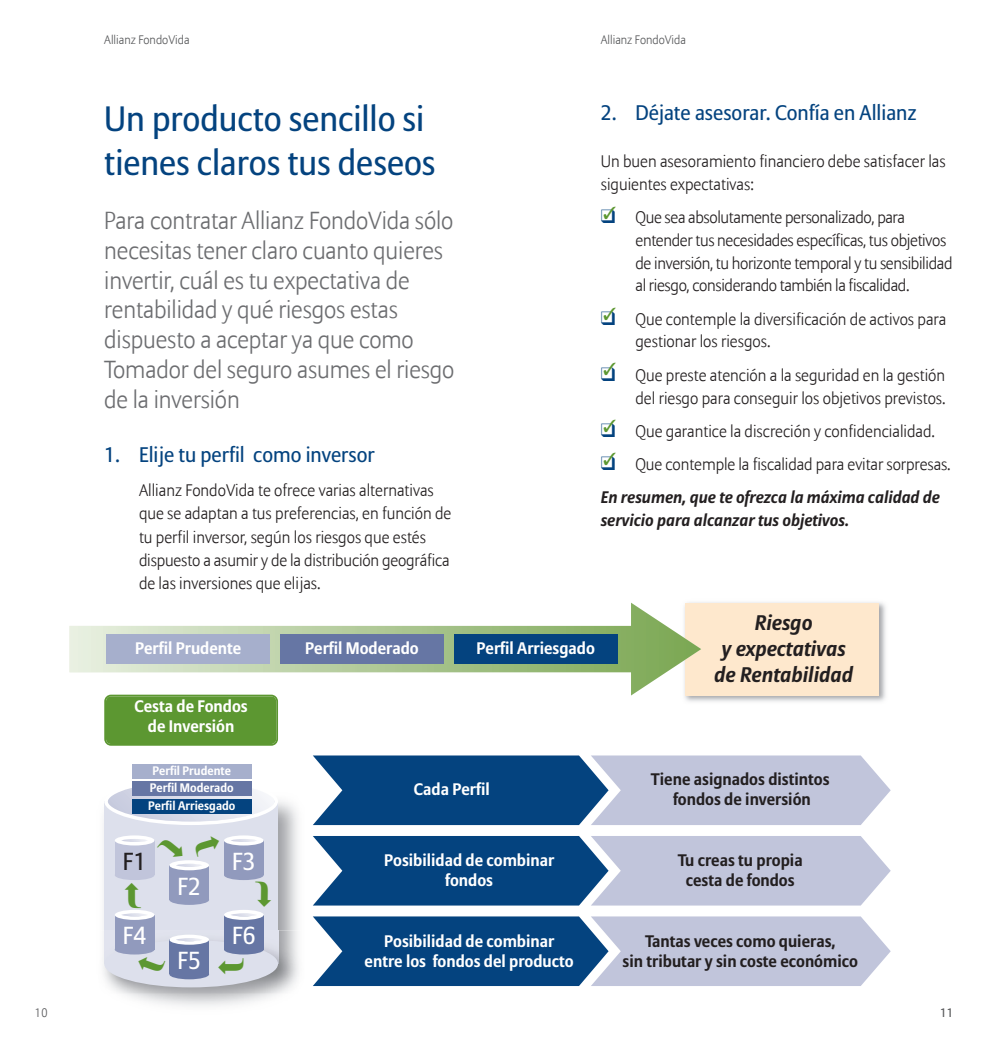
<style>
.page{position:relative;width:993px;height:1042px;background:#fff}
.page>*{position:absolute;margin:0;border:0;box-sizing:border-box;transform-origin:0 0}
.t1{font:35px/43.8px "Allianz Sans";color:#04437f}
.t2{font:300 24.5px/29.8px "Allianz Sans";letter-spacing:-.005em;color:#6c6d70}
.t3{font:24.5px "Allianz Sans";color:#fff}
.t4{font:24.5px "Allianz Sans";color:#231f20}
.t5{font:21px "Allianz Sans";color:#04437f}
.t6{font:italic 700 21px/26.2px "Allianz Sans";color:#231f20;text-align:center}
.t7{font:300 16.62px/23.3px "Allianz Sans";color:#231f20}
.t8{font:300 16.62px/22.8px "Allianz Sans";letter-spacing:-.02em;color:#231f20}
.t9{font:700 16.62px/19.2px "Allianz Sans";color:#fff;text-align:center}
.t10{font:700 16.62px/19.9px "Allianz Sans";color:#231f20;text-align:center}
.t11{font:italic 700 16.62px "Allianz Sans";color:#231f20}
.t12{font:700 12.25px "Allianz Sans";color:#fff}
.t13{font:300 12.25px "Allianz Sans";color:#57585a}
.t14{font:12.25px "Allianz Sans";color:#57585a}
.s1{color:#04437f}
.s2{font-weight:700;font-style:italic}
</style>
<div class="page">
<img style="left:684px;top:602px;width:202px;height:100px">
<div style="left:685px;top:603px;width:193px;height:92px;background:#fee8cd"></div>
<svg style="left:69px;top:603px;width:632px;height:92px"></svg>
<div style="left:106px;top:634px;width:164px;height:30px;background:#a6afcc"></div>
<div style="left:280px;top:634px;width:164px;height:30px;background:#6676a4"></div>
<div style="left:453px;top:634px;width:164px;height:30px;background:#04437f"></div>
<svg style="left:313px;top:755px;width:577px;height:70px;background:#6f8db3"></svg>
<svg style="left:313px;top:836px;width:577px;height:69px;background:#6e8db3"></svg>
<svg style="left:313px;top:916px;width:577px;height:70px;background:#6f8db3"></svg>
<div style="left:104px;top:801px;width:174px;height:162px;background:#dde0ec"></div>
<svg style="left:104px;top:778px;width:174px;height:47px"></svg>
<img style="left:100px;top:930px;width:202px;height:76px">
<img style="left:104px;top:930px;width:174px;height:31px">
<div style="left:104px;top:940px;width:174px;height:47px;background:#dde0ec;border-radius:50%"></div>
<svg style="left:104px;top:694px;width:174px;height:52px;background:#619a37"></svg>
<div style="left:115px;top:870px;width:39px;height:10px;background:#c1c5db;border-radius:50%"></div>
<div style="left:115px;top:840px;width:39px;height:35px;background:#c1c5db"></div>
<div style="left:169px;top:895px;width:40px;height:10px;background:#919abd;border-radius:50%"></div>
<div style="left:169px;top:865px;width:40px;height:35px;background:#919abd"></div>
<div style="left:224px;top:870px;width:39px;height:10px;background:#919abd;border-radius:50%"></div>
<div style="left:224px;top:840px;width:39px;height:35px;background:#919abd"></div>
<div style="left:115px;top:944px;width:39px;height:10px;background:#919abd;border-radius:50%"></div>
<div style="left:115px;top:915px;width:39px;height:34px;background:#919abd"></div>
<div style="left:169px;top:969px;width:40px;height:10px;background:#6676a4;border-radius:50%"></div>
<div style="left:169px;top:939px;width:40px;height:35px;background:#6676a4"></div>
<svg style="left:169px;top:934px;width:40px;height:11px"></svg>
<div style="left:224px;top:944px;width:39px;height:10px;background:#6676a4;border-radius:50%"></div>
<div style="left:224px;top:915px;width:39px;height:34px;background:#6676a4"></div>
<div style="left:132px;top:799px;width:119px;height:15px;background:#04437f"></div>
<div style="left:132px;top:781px;width:119px;height:15px;background:#6676a4"></div>
<div style="left:132px;top:764px;width:119px;height:15px;background:#a6afcc"></div>
<svg style="left:224px;top:910px;width:40px;height:10px"></svg>
<svg style="left:115px;top:835px;width:148px;height:35px"></svg>
<svg style="left:136px;top:952px;width:16px;height:3px"></svg>
<svg style="left:115px;top:910px;width:39px;height:10px"></svg>
<p class="t13" style="left:35px;top:1007px;width:14px">10</p>
<p class="t13" style="left:104px;top:35px;width:87px">Allianz FondoVida</p>
<h1 class="t1" style="left:104px;top:100px;width:333px">Un producto sencillo si tienes claros tus deseos</h1>
<h2 class="t2" style="left:104px;top:208px;width:351px">Para contratar Allianz FondoVida sólo necesitas tener claro cuanto quieres invertir, cuál es tu expectativa de rentabilidad y qué riesgos estas dispuesto a aceptar ya que como<br>Tomador del seguro asumes el riesgo de la inversión</h2>
<p class="t5" style="left:104px;top:446px;width:272px">1. Elije tu perfil como inversor</p>
<p class="t7" style="left:139px;top:480px;width:314px">Allianz FondoVida te ofrece varias alternativas que se adaptan a tus preferencias, en función de tu perfil inversor, según los riesgos que estés dispuesto a asumir y de la distribución geográfica de las inversiones que elijas.</p>
<p class="t13" style="left:600px;top:35px;width:87px">Allianz FondoVida</p>
<p class="t5" style="left:600px;top:104px;width:317px">2. Déjate asesorar. Confía en Allianz</p>
<p class="t7" style="left:600px;top:151px;width:346px">Un buen asesoramiento financiero debe satisfacer las siguientes expectativas:</p>
<p class="t8" style="left:635px;top:207px;width:318px;text-indent:-35px"><span class="s1">❑</span> Que sea absolutamente personalizado, para entender tus necesidades específicas, tus objetivos de inversión, tu horizonte temporal y tu sensibilidad al riesgo, considerando también la fiscalidad.</p>
<p class="t7" style="left:635px;top:309px;width:312px;line-height:22.8px;text-indent:-35px"><span class="s1">❑</span> Que contemple la diversificación de activos para gestionar los riesgos.</p>
<p class="t7" style="left:600px;top:365px;width:346px;line-height:22.8px;text-align:right"><span class="s1">❑</span> Que preste atención a la seguridad en la gestión del riesgo para conseguir los objetivos previstos.</p>
<p class="t7" style="left:600px;top:421px;width:335px"><span class="s1">❑</span> Que garantice la discreción y confidencialidad.</p>
<p class="t7" style="left:600px;top:449px;width:351px;line-height:33.2px"><span class="s1">❑</span> Que contemple la fiscalidad para evitar sorpresas.<br><span class="s2">En resumen, que te ofrezca la máxima calidad de</span></p>
<p class="t11" style="left:600px;top:514px;width:250px">servicio para alcanzar tus objetivos.</p>
<p class="t9" style="left:135px;top:640px;width:108px">Perfil Prudente</p>
<p class="t9" style="left:305px;top:640px;width:115px">Perfil Moderado</p>
<p class="t9" style="left:476px;top:640px;width:120px">Perfil Arriesgado</p>
<p class="t9" style="left:134px;top:699px;width:115px">Cesta de Fondos de Inversión</p>
<p class="t12" style="left:152px;top:766px;width:80px">Perfil Prudente</p>
<p class="t12" style="left:150px;top:783px;width:85px">Perfil Moderado</p>
<p class="t12" style="left:148px;top:801px;width:89px">Perfil Arriesgado</p>
<h2 class="t4" style="left:123px;top:851px;width:25px">F1</h2>
<h2 class="t3" style="left:123px;top:925px;width:25px">F4</h2>
<h2 class="t3" style="left:177px;top:876px;width:25px">F2</h2>
<h2 class="t3" style="left:177px;top:950px;width:25px">F5</h2>
<h2 class="t3" style="left:232px;top:851px;width:25px">F3</h2>
<h2 class="t3" style="left:232px;top:925px;width:25px">F6</h2>
<p class="t9" style="left:414px;top:781px;width:77px">Cada Perfil</p>
<p class="t9" style="left:384px;top:852px;width:172px;line-height:19.9px">Posibilidad de combinar fondos</p>
<p class="t9" style="left:364px;top:934px;width:210px">Posibilidad de combinar entre los fondos del producto</p>
<p class="t6" style="left:714px;top:611px;width:140px">Riesgo<br>y expectativas de Rentabilidad</p>
<p class="t10" style="left:650px;top:771px;width:180px">Tiene asignados distintos fondos de inversión</p>
<p class="t10" style="left:677px;top:852px;width:126px">Tu creas tu propia cesta de fondos</p>
<p class="t10" style="left:622px;top:933px;width:237px">Tantas veces como quieras,<br>sin tributar y sin coste económico</p>
<p class="t14" style="left:939px;top:1007px;width:15px">11</p>
</div>
